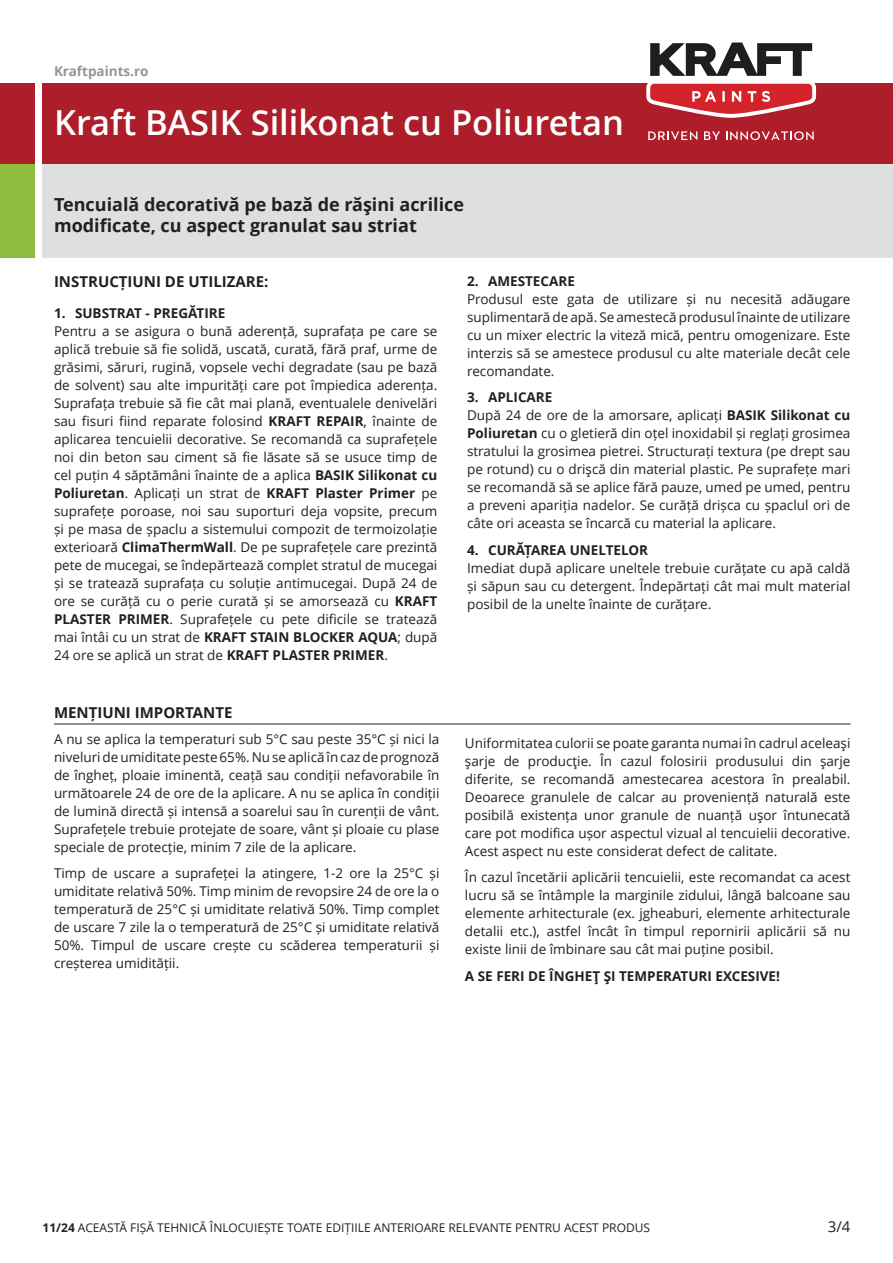
<style>
.page{position:relative;width:893px;height:1263px;background:#fff}
.page>*{position:absolute;margin:0;border:0;box-sizing:border-box;transform-origin:0 0}
.t1{font:600 34.5px "Open Sans";color:#fff}
.t2{font:700 18px/21.6px "Open Sans";color:#231f20}
.t3{font:700 15px "Open Sans";color:#231f20}
.t4{font:15px "Open Sans";color:#231f20}
.t5{font:13.5px/18px "Open Sans";color:#231f20;text-align:justify}
.t6{font:700 13.5px "Open Sans";color:#231f20}
.t7{font:700 13.5px "Open Sans";color:#939598}
.t8{font:12px "Open Sans";color:#231f20}
.s1{font-weight:700}
</style>
<div class="page">
<div style="left:43px;top:83px;width:850px;height:81px;background:#ae1d2a"></div>
<div style="left:0;top:83px;width:34px;height:81px;background:#ae1d2a"></div>
<div style="left:43px;top:164px;width:850px;height:94px;background:#dde0df"></div>
<div style="left:0;top:164px;width:34px;height:94px;background:#8dbe3e"></div>
<svg style="left:646px;top:43px;width:171px;height:75px"></svg>
<svg style="left:648px;top:131px;width:49px;height:9px"></svg>
<svg style="left:704px;top:131px;width:16px;height:9px"></svg>
<svg style="left:726px;top:131px;width:88px;height:9px"></svg>
<hr style="left:54px;top:724px;width:796px;height:1px;background:#231f20">
<p class="t7" style="left:54px;top:62px;width:96px">Kraftpaints.ro</p>
<h1 class="t1" style="left:54px;top:99px;width:571px">Kraft BASIK Silikonat cu Poliuretan</h1>
<h2 class="t2" style="left:54px;top:193px;width:412px">Tencuială decorativă pe bază de răşini acrilice modificate, cu aspect granulat sau striat</h2>
<p class="t3" style="left:54px;top:271px;width:216px">INSTRUCȚIUNI DE UTILIZARE:</p>
<p class="t6" style="left:54px;top:303px;width:173px">1. SUBSTRAT - PREGĂTIRE</p>
<p class="t5" style="left:54px;top:322px;width:385px">Pentru a se asigura o bună aderență, suprafața pe care se aplică trebuie să fie solidă, uscată, curată, fără praf, urme de grăsimi, săruri, rugină, vopsele vechi degradate (sau pe bază de solvent) sau alte impurități care pot împiedica aderența.<br>Suprafața trebuie să fie cât mai plană, eventualele denivelări sau fisuri fiind reparate folosind <span class="s1">KRAFT REPAIR</span>, înainte de aplicarea tencuielii decorative. Se recomandă ca suprafețele noi din beton sau ciment să fie lăsate să se usuce timp de cel puțin 4 săptămâni înainte de a aplica <span class="s1">BASIK Silikonat cu Poliuretan</span>. Aplicați un strat de <span class="s1">KRAFT Plaster Primer</span> pe suprafețe poroase, noi sau suporturi deja vopsite, precum și pe masa de șpaclu a sistemului compozit de termoizolație exterioară <span class="s1">ClimaThermWall</span>. De pe suprafețele care prezintă pete de mucegai, se îndepărtează complet stratul de mucegai și se tratează suprafața cu soluție antimucegai. După 24 de ore se curăță cu o perie curată și se amorsează cu <span class="s1">KRAFT PLASTER PRIMER</span>. Suprafețele cu pete dificile se tratează mai întâi cu un strat de <span class="s1">KRAFT STAIN BLOCKER AQUA</span>; după 24 ore se aplică un strat de <span class="s1">KRAFT PLASTER PRIMER</span>.</p>
<p class="t3" style="left:54px;top:702px;width:180px">MENȚIUNI IMPORTANTE</p>
<p class="t5" style="left:54px;top:730px;width:387px">A nu se aplica la temperaturi sub 5°C sau peste 35°C și nici la niveluri de umiditate peste 65%. Nu se aplică în caz de prognoză de îngheț, ploaie iminentă, ceață sau condiții nefavorabile în următoarele 24 de ore de la aplicare. A nu se aplica în condiții de lumină directă și intensă a soarelui sau în curenții de vânt.<br>Suprafețele trebuie protejate de soare, vânt și ploaie cu plase speciale de protecție, minim 7 zile de la aplicare.</p>
<p class="t5" style="left:54px;top:864px;width:387px">Timp de uscare a suprafeței la atingere, 1-2 ore la 25°C și umiditate relativă 50%. Timp minim de revopsire 24 de ore la o temperatură de 25°C și umiditate relativă 50%. Timp complet de uscare 7 zile la o temperatură de 25°C și umiditate relativă 50%. Timpul de uscare crește cu scăderea temperaturii și creșterea umidității.</p>
<p class="t6" style="left:467px;top:271px;width:109px">2. AMESTECARE</p>
<p class="t5" style="left:467px;top:290px;width:385px">Produsul este gata de utilizare și nu necesită adăugare suplimentară de apă. Se amestecă produsul înainte de utilizare cu un mixer electric la viteză mică, pentru omogenizare. Este interzis să se amestece produsul cu alte materiale decât cele recomandate.</p>
<p class="t5" style="left:467px;top:388px;width:385px;text-align:left"><span class="s1">3. APLICARE<br></span>După 24 de ore de la amorsare, aplicați <span class="s1">BASIK Silikonat cu Poliuretan</span> cu o gletieră din oțel inoxidabil și reglați grosimea stratului la grosimea pietrei. Structurați textura (pe drept sau pe rotund) cu o drişcă din material plastic. Pe suprafețe mari se recomandă să se aplice fără pauze, umed pe umed, pentru a preveni apariția nadelor. Se curăță drișca cu șpaclul ori de câte ori aceasta se încarcă cu material la aplicare.</p>
<p class="t6" style="left:467px;top:540px;width:183px">4. CURĂȚAREA UNELTELOR</p>
<p class="t5" style="left:467px;top:559px;width:385px">Imediat după aplicare uneltele trebuie curățate cu apă caldă și săpun sau cu detergent. Îndepărtați cât mai mult material posibil de la unelte înainte de curățare.</p>
<p class="t5" style="left:465px;top:734px;width:387px">Uniformitatea culorii se poate garanta numai în cadrul aceleaşi şarje de producţie. În cazul folosirii produsului din şarje diferite, se recomandă amestecarea acestora în prealabil.<br>Deoarece granulele de calcar au proveniență naturală este posibilă existența unor granule de nuanță uşor întunecată care pot modifica ușor aspectul vizual al tencuielii decorative.<br>Acest aspect nu este considerat defect de calitate.</p>
<p class="t5" style="left:465px;top:868px;width:387px">În cazul încetării aplicării tencuielii, este recomandat ca acest lucru să se întâmple la marginile zidului, lângă balcoane sau elemente arhitecturale (ex. jgheaburi, elemente arhitecturale detalii etc.), astfel încât în timpul repornirii aplicării să nu existe linii de îmbinare sau cât mai puține posibil.</p>
<p class="t6" style="left:465px;top:966px;width:316px">A SE FERI DE ÎNGHEŢ ŞI TEMPERATURI EXCESIVE!</p>
<p class="t8" style="left:43px;top:1219px;width:609px"><span class="s1">11/24</span> ACEASTĂ FIȘĂ TEHNICĂ ÎNLOCUIEȘTE TOATE EDIȚIILE ANTERIOARE RELEVANTE PENTRU ACEST PRODUS</p>
<p class="t4" style="left:828px;top:1216px;width:24px">3/4</p>
</div>
